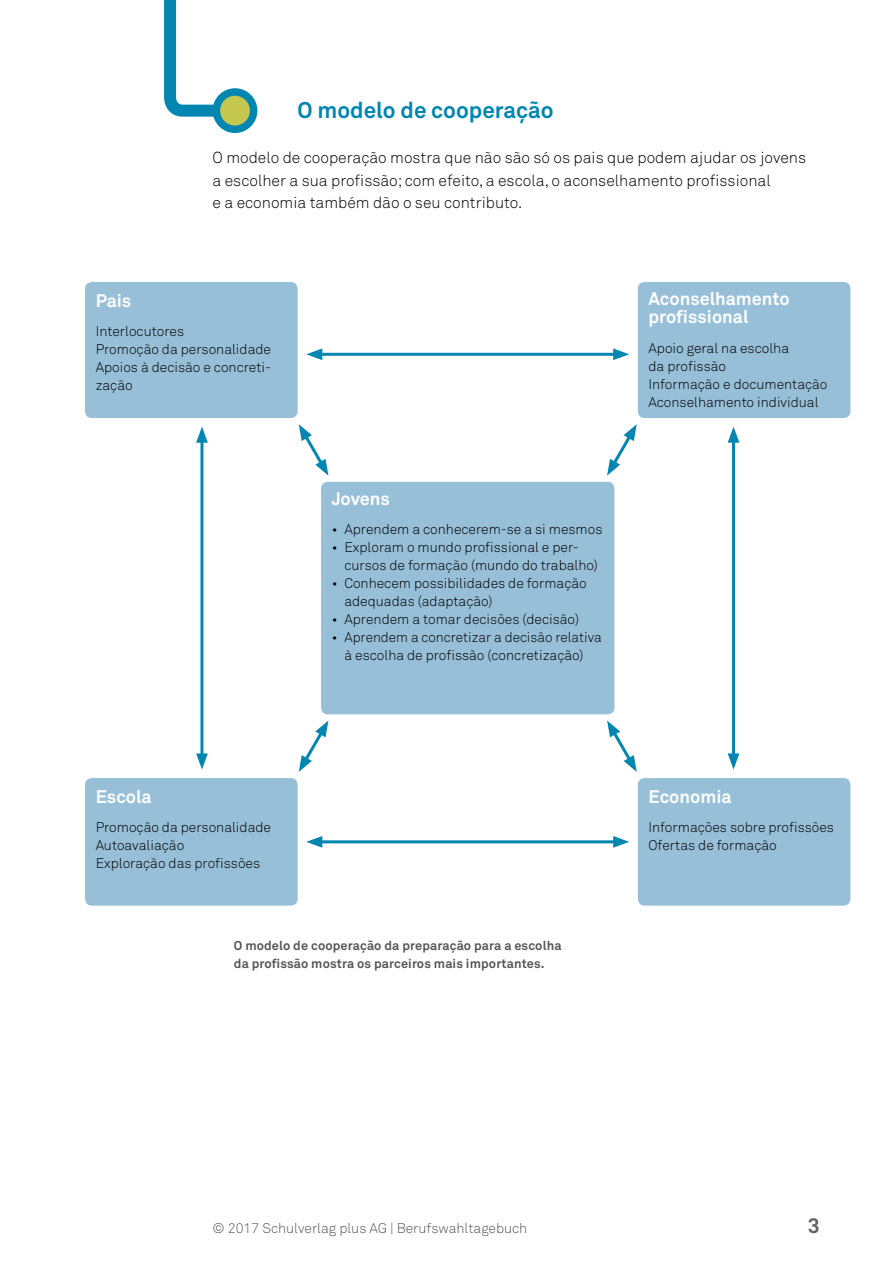
<style>
.page{position:relative;width:893px;height:1263px;background:#fff}
.page>*{position:absolute;margin:0;border:0;box-sizing:border-box;transform-origin:0 0}
.t1{font:700 22.5px "Akkurat Pro";color:#0086b1}
.t2{font:700 21px "Akkurat Pro";color:#636362}
.t3{font:700 18px/18px "Akkurat Pro";color:#fff}
.t4{font:300 15.75px/22.5px "Akkurat Pro";color:#000}
.t5{font:300 13.8px/18px "Akkurat Pro";color:#000}
.t6{font:300 13.8px "Akkurat Pro";color:#565656}
.t7{font:700 12.75px/18px "Akkurat Pro";letter-spacing:.01em;color:#565656}
</style>
<div class="page">
<svg style="left:164px;top:0;width:90px;height:123px"></svg>
<div style="left:216px;top:92px;width:38px;height:37px;background:#c5c74e;border-radius:50%"></div>
<div style="left:213px;top:88px;width:44px;height:45px;border:8px solid #0086b1;border-radius:50%"></div>
<svg style="left:607px;top:424px;width:30px;height:52px"></svg>
<hr style="left:732px;top:437px;width:3px;height:322px;background:#0086b1">
<svg style="left:728px;top:427px;width:11px;height:16px"></svg>
<svg style="left:728px;top:753px;width:11px;height:16px"></svg>
<hr style="left:200px;top:437px;width:3px;height:322px;background:#0086b1">
<svg style="left:196px;top:427px;width:12px;height:16px"></svg>
<svg style="left:196px;top:753px;width:12px;height:16px"></svg>
<svg style="left:299px;top:424px;width:29px;height:52px"></svg>
<svg style="left:299px;top:721px;width:29px;height:51px"></svg>
<svg style="left:607px;top:720px;width:30px;height:52px"></svg>
<hr style="left:317px;top:840px;width:302px;height:3px;background:#0086b1">
<svg style="left:306px;top:836px;width:16px;height:12px"></svg>
<svg style="left:613px;top:836px;width:16px;height:12px"></svg>
<hr style="left:317px;top:353px;width:302px;height:3px;background:#0086b1">
<svg style="left:306px;top:348px;width:16px;height:12px"></svg>
<svg style="left:613px;top:348px;width:16px;height:12px"></svg>
<div style="left:85px;top:282px;width:213px;height:136px;background:#97bfd8;border-radius:7px"></div>
<div style="left:638px;top:778px;width:212px;height:128px;background:#97bfd8;border-radius:7px"></div>
<div style="left:638px;top:282px;width:212px;height:136px;background:#97bfd8;border-radius:7px"></div>
<div style="left:85px;top:778px;width:213px;height:128px;background:#97bfd8;border-radius:7px"></div>
<div style="left:321px;top:482px;width:293px;height:232px;background:#97bfd8;border-radius:7px"></div>
<h1 class="t1" style="left:298px;top:96px;width:257px">O modelo de cooperação</h1>
<p class="t4" style="left:213px;top:146px;width:595px">O modelo de cooperação mostra que não são só os pais que podem ajudar os jovens a escolher a sua profissão; com efeito, a escola, o aconselhamento profissional<br>e a economia também dão o seu contributo.</p>
<h3 class="t3" style="left:96px;top:291px;width:37px">Pais</h3>
<p class="t5" style="left:96px;top:322px;width:177px">Interlocutores<br>Promoção da personalidade<br>Apoios à decisão e concreti&shy;zação</p>
<h3 class="t3" style="left:332px;top:490px;width:60px">Jovens</h3>
<p class="t5" style="left:332px;top:521px;width:272px">• Aprendem a conhecerem-se a si mesmos</p>
<p class="t5" style="left:344px;top:539px;width:255px;text-indent:-13px">• Exploram o mundo profissional e per&shy;cursos de formação (mundo do trabalho)</p>
<p class="t5" style="left:344px;top:575px;width:244px;text-indent:-13px">• Conhecem possibilidades de formação adequadas (adaptação)</p>
<p class="t5" style="left:332px;top:611px;width:249px">• Aprendem a tomar decisões (decisão)</p>
<p class="t5" style="left:332px;top:629px;width:271px;text-align:center">• Aprendem a concretizar a decisão relativa à escolha de profissão (concretização)</p>
<h3 class="t3" style="left:648px;top:290px;width:143px">Aconselhamento profissional</h3>
<p class="t5" style="left:648px;top:339px;width:181px">Apoio geral na escolha<br>da profissão<br>Informação e documentação<br>Aconselhamento individual</p>
<h3 class="t3" style="left:96px;top:787px;width:58px">Escola</h3>
<p class="t5" style="left:96px;top:818px;width:177px">Promoção da personalidade<br>Autoavaliação<br>Exploração das profissões</p>
<p class="t7" style="left:234px;top:936px;width:329px">O modelo de cooperação da preparação para a escolha da profissão mostra os parceiros mais importantes.</p>
<h3 class="t3" style="left:648px;top:787px;width:85px">Economia</h3>
<p class="t5" style="left:648px;top:818px;width:187px">Informações sobre profissões<br>Ofertas de formação</p>
<p class="t6" style="left:213px;top:1220px;width:316px">© 2017 Schulverlag plus AG | Berufswahltagebuch</p>
<h2 class="t2" style="left:808px;top:1213px;width:13px">3</h2>
</div>
